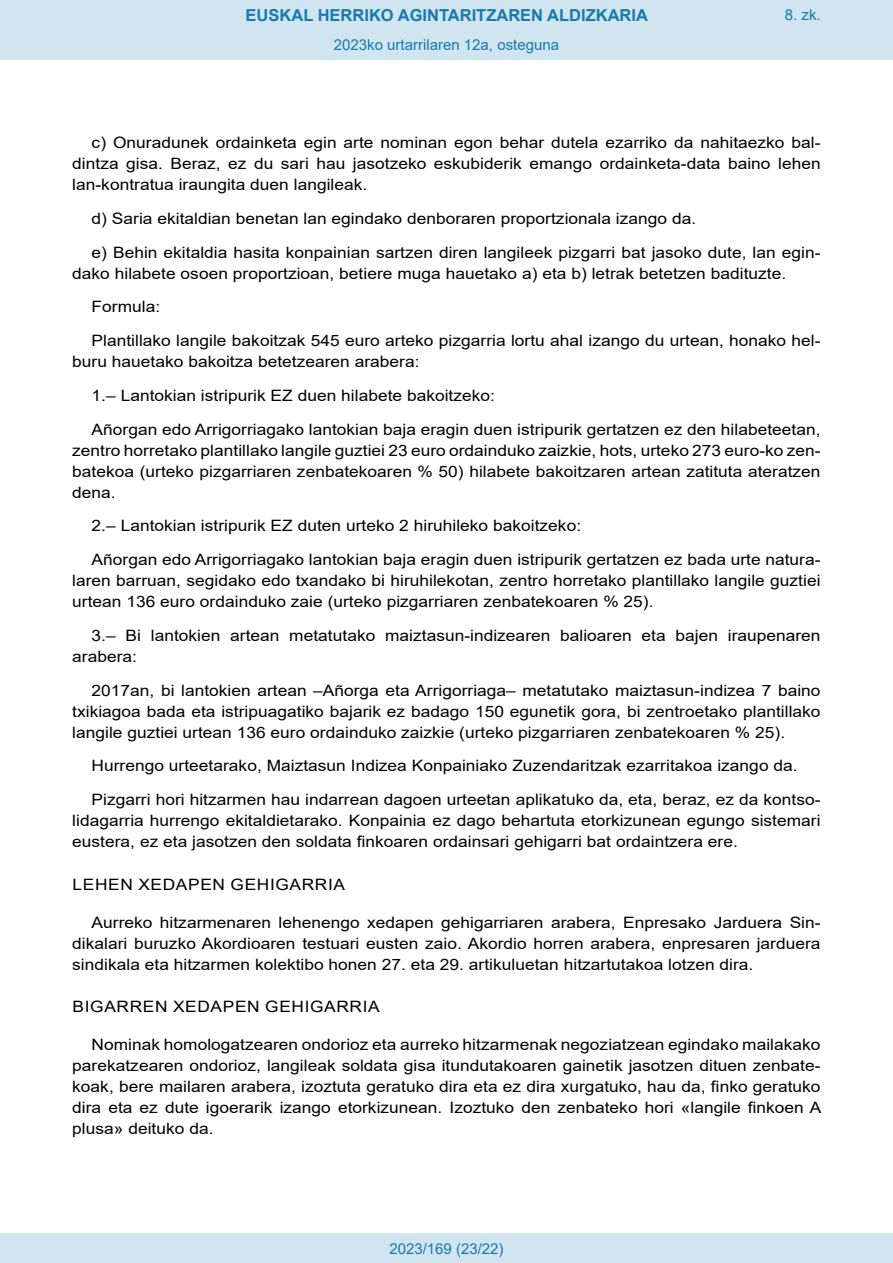
<style>
.page{position:relative;width:893px;height:1263px;background:#fff}
.page>*{position:absolute;margin:0;border:0;box-sizing:border-box;transform-origin:0 0}
.t1{font:700 16.5px "Arial";color:#1879ad}
.BOPVDetalle{font:15.6px/21px "Arial";color:#000;text-align:justify;scale:1.11 1}
.BOPVDisposicion{font:15.6px "Arial";letter-spacing:.035em;color:#000;scale:1.11 1}
.Paginacion_Centro{font:15px "Arial";color:#1879ad}
</style>
<div class="page">
<div style="left:0;top:0;width:893px;height:60px;background:#d0e5f0"></div>
<div style="left:0;top:1233px;width:893px;height:30px;background:#d0e5f0"></div>
<p class="t1" style="left:246px;top:3px;width:404px">EUSKAL HERRIKO AGINTARITZAREN ALDIZKARIA</p>
<p class="Paginacion_Centro" style="left:334px;top:35px;width:227px">2023ko urtarrilaren 12a, osteguna</p>
<p class="Paginacion_Centro" style="left:785px;top:5px;width:37px">8. zk.</p>
<p class="BOPVDetalle" style="left:72px;top:132px;width:676px;text-indent:19px">c) Onuradunek ordainketa egin arte nominan egon behar dutela ezarriko da nahitaezko bal&shy;dintza gisa. Beraz, ez du sari hau jasotzeko eskubiderik emango ordainketa-data baino lehen lan-kontratua iraungita duen langileak.</p>
<p class="BOPVDetalle" style="left:92px;top:208px;width:546px">d) Saria ekitaldian benetan lan egindako denboraren proportzionala izango da.</p>
<p class="BOPVDetalle" style="left:72px;top:242px;width:676px;text-indent:19px">e) Behin ekitaldia hasita konpainian sartzen diren langileek pizgarri bat jasoko dute, lan egin&shy;dako hilabete osoen proportzioan, betiere muga hauetako a) eta b) letrak betetzen badituzte.</p>
<p class="BOPVDetalle" style="left:92px;top:296px;width:63px">Formula:</p>
<p class="BOPVDetalle" style="left:72px;top:330px;width:676px;text-indent:19px">Plantillako langile bakoitzak 545 euro arteko pizgarria lortu ahal izango du urtean, honako hel&shy;buru hauetako bakoitza betetzearen arabera:</p>
<p class="BOPVDetalle" style="left:92px;top:385px;width:365px">1.– Lantokian istripurik EZ duen hilabete bakoitzeko:</p>
<p class="BOPVDetalle" style="left:72px;top:419px;width:676px;text-indent:19px">Añorgan edo Arrigorriagako lantokian baja eragin duen istripurik gertatzen ez den hilabeteetan, zentro horretako plantillako langile guztiei 23 euro ordainduko zaizkie, hots, urteko 273 euro-ko zen&shy;batekoa (urteko pizgarriaren zenbatekoaren % 50) hilabete bakoitzaren artean zatituta ateratzen dena.</p>
<p class="BOPVDetalle" style="left:92px;top:515px;width:442px">2.– Lantokian istripurik EZ duten urteko 2 hiruhileko bakoitzeko:</p>
<p class="BOPVDetalle" style="left:72px;top:549px;width:676px;text-indent:19px">Añorgan edo Arrigorriagako lantokian baja eragin duen istripurik gertatzen ez bada urte natura&shy;laren barruan, segidako edo txandako bi hiruhilekotan, zentro horretako plantillako langile guztiei urtean 136 euro ordainduko zaie (urteko pizgarriaren zenbatekoaren % 25).</p>
<p class="BOPVDetalle" style="left:72px;top:625px;width:676px;text-indent:19px">3.– Bi lantokien artean metatutako maiztasun-indizearen balioaren eta bajen iraupenaren arabera:</p>
<p class="BOPVDetalle" style="left:72px;top:680px;width:676px;text-indent:19px">2017an, bi lantokien artean –Añorga eta Arrigorriaga– metatutako maiztasun-indizea 7 baino txikiagoa bada eta istripuagatiko bajarik ez badago 150 egunetik gora, bi zentroetako plantillako langile guztiei urtean 136 euro ordainduko zaizkie (urteko pizgarriaren zenbatekoaren % 25).</p>
<p class="BOPVDetalle" style="left:92px;top:755px;width:637px">Hurrengo urteetarako, Maiztasun Indizea Konpainiako Zuzendaritzak ezarritakoa izango da.</p>
<p class="BOPVDetalle" style="left:72px;top:789px;width:676px;text-indent:19px">Pizgarri hori hitzarmen hau indarrean dagoen urteetan aplikatuko da, eta, beraz, ez da kontso&shy;lidagarria hurrengo ekitaldietarako. Konpainia ez dago behartuta etorkizunean egungo sistemari eustera, ez eta jasotzen den soldata finkoaren ordainsari gehigarri bat ordaintzera ere.</p>
<p class="BOPVDisposicion" style="left:73px;top:873px;width:247px">LEHEN XEDAPEN GEHIGARRIA</p>
<p class="BOPVDetalle" style="left:72px;top:911px;width:676px;text-indent:19px">Aurreko hitzarmenaren lehenengo xedapen gehigarriaren arabera, Enpresako Jarduera Sin&shy;dikalari buruzko Akordioaren testuari eusten zaio. Akordio horren arabera, enpresaren jarduera sindikala eta hitzarmen kolektibo honen 27. eta 29. artikuluetan hitzartutakoa lotzen dira.</p>
<p class="BOPVDisposicion" style="left:73px;top:995px;width:278px">BIGARREN XEDAPEN GEHIGARRIA</p>
<p class="BOPVDetalle" style="left:72px;top:1034px;width:676px;text-indent:19px">Nominak homologatzearen ondorioz eta aurreko hitzarmenak negoziatzean egindako mailakako parekatzearen ondorioz, langileak soldata gisa itundutakoaren gainetik jasotzen dituen zenbate&shy;koak, bere mailaren arabera, izoztuta geratuko dira eta ez dira xurgatuko, hau da, finko geratuko dira eta ez dute igoerarik izango etorkizunean. Izoztuko den zenbateko hori «langile finkoen A plusa» deituko da.</p>
<p class="Paginacion_Centro" style="left:389px;top:1238px;width:116px">2023/169 (23/22)</p>
</div>
